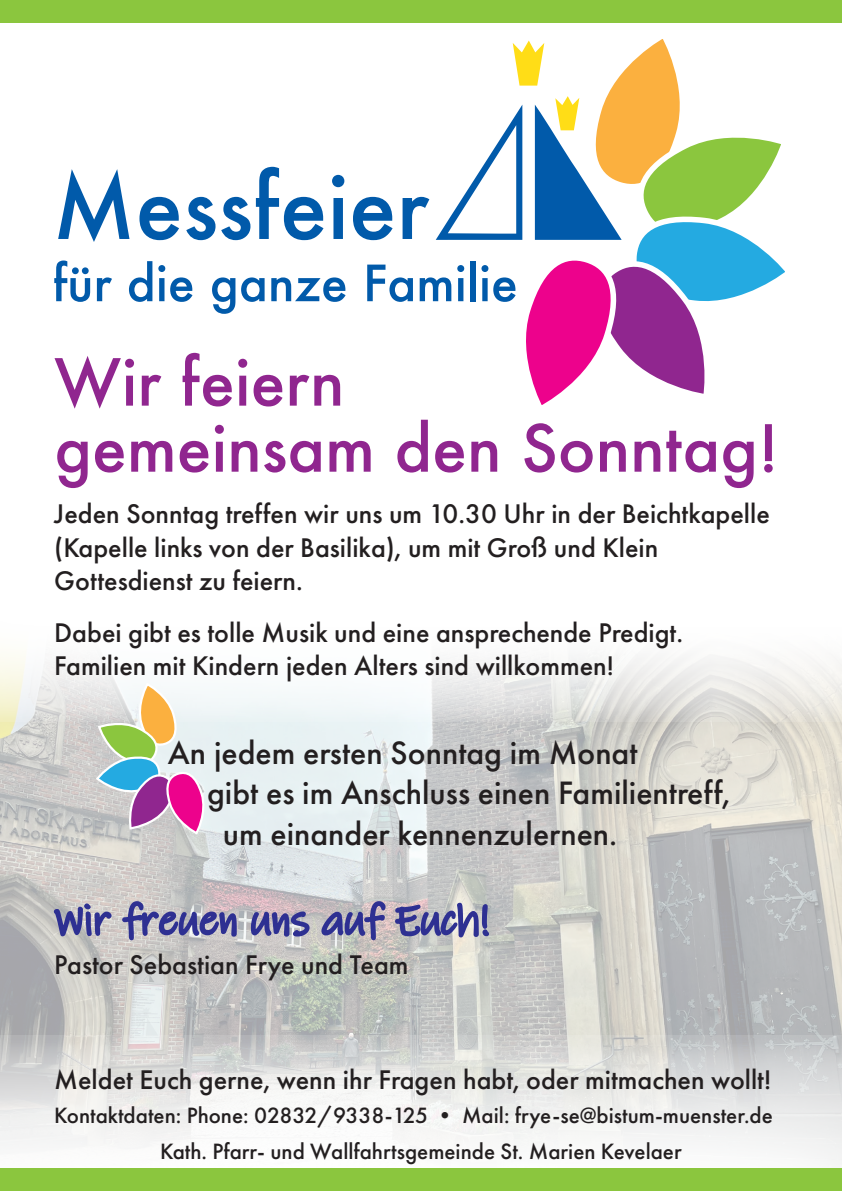
<style>
.page{position:relative;width:842px;height:1191px;background:#fff}
.page>*{position:absolute;margin:0;border:0;box-sizing:border-box;transform-origin:0 0}
.t1{font:500 63px/66px "Futura";color:#90268f}
.t2{font:500 33.6px "Futura PT";color:#231f20}
.t3{font:500 28px/33.6px "Futura PT";color:#231f20}
.t4{font:500 23px "Futura PT";color:#231f20}
</style>
<div class="page">
<img style="left:0;top:721px;width:842px;height:314px">
<svg style="left:0;top:1035px;width:842px;height:130px"></svg>
<svg style="left:58px;top:169px;width:71px;height:73px"></svg>
<svg style="left:139px;top:197px;width:40px;height:43px"></svg>
<svg style="left:186px;top:197px;width:29px;height:43px"></svg>
<svg style="left:221px;top:197px;width:29px;height:43px"></svg>
<svg style="left:256px;top:167px;width:67px;height:73px"></svg>
<svg style="left:332px;top:175px;width:12px;height:64px"></svg>
<svg style="left:54px;top:260px;width:36px;height:42px"></svg>
<svg style="left:97px;top:277px;width:15px;height:24px"></svg>
<svg style="left:129px;top:261px;width:23px;height:41px"></svg>
<svg style="left:158px;top:265px;width:34px;height:37px"></svg>
<svg style="left:212px;top:277px;width:23px;height:37px"></svg>
<svg style="left:241px;top:277px;width:24px;height:25px"></svg>
<svg style="left:271px;top:277px;width:75px;height:25px"></svg>
<svg style="left:353px;top:39px;width:432px;height:366px"></svg>
<div style="left:0;top:1168px;width:842px;height:23px;background:#8bc63e"></div>
<div style="left:0;top:0;width:842px;height:23px;background:#8bc63e"></div>
<svg style="left:51px;top:682px;width:188px;height:312px;background:#c9c4c8"></svg>
<svg style="left:249px;top:876px;width:63px;height:118px;background:#b9b7c1"></svg>
<svg style="left:319px;top:726px;width:172px;height:313px;background:#c9cccf"></svg>
<h1 class="t1" style="left:54px;top:348px;width:726px">Wir feiern<br>gemeinsam den Sonntag!</h1>
<p class="t3" style="left:54px;top:497px;width:717px">Jeden Sonntag treffen wir uns um 10.30 Uhr in der Beichtkapelle (Kapelle links von der Basilika), um mit Groß und Klein<br>Gottesdienst zu feiern.</p>
<p class="t3" style="left:54px;top:615px;width:630px">Dabei gibt es tolle Musik und eine ansprechende Predigt.<br>Familien mit Kindern jeden Alters sind willkommen!</p>
<p class="t2" style="left:168px;top:732px;width:471px">An jedem ersten Sonntag im Monat</p>
<p class="t2" style="left:207px;top:773px;width:525px">gibt es im Anschluss einen Familientreff,</p>
<p class="t2" style="left:223px;top:813px;width:396px">um einander kennenzulernen.</p>
<p class="t3" style="left:54px;top:947px;width:356px">Pastor Sebastian Frye und Team</p>
<p class="t3" style="left:54px;top:1062px;width:718px">Meldet Euch gerne, wenn ihr Fragen habt, oder mitmachen wollt!</p>
<p class="t4" style="left:54px;top:1101px;width:720px">Kontaktdaten: Phone: 02832/9338-125 • Mail: frye-se@bistum-muenster.de</p>
<p class="t4" style="left:160px;top:1137px;width:523px">Kath. Pfarr- und Wallfahrtsgemeinde St. Marien Kevelaer</p>
</div>
